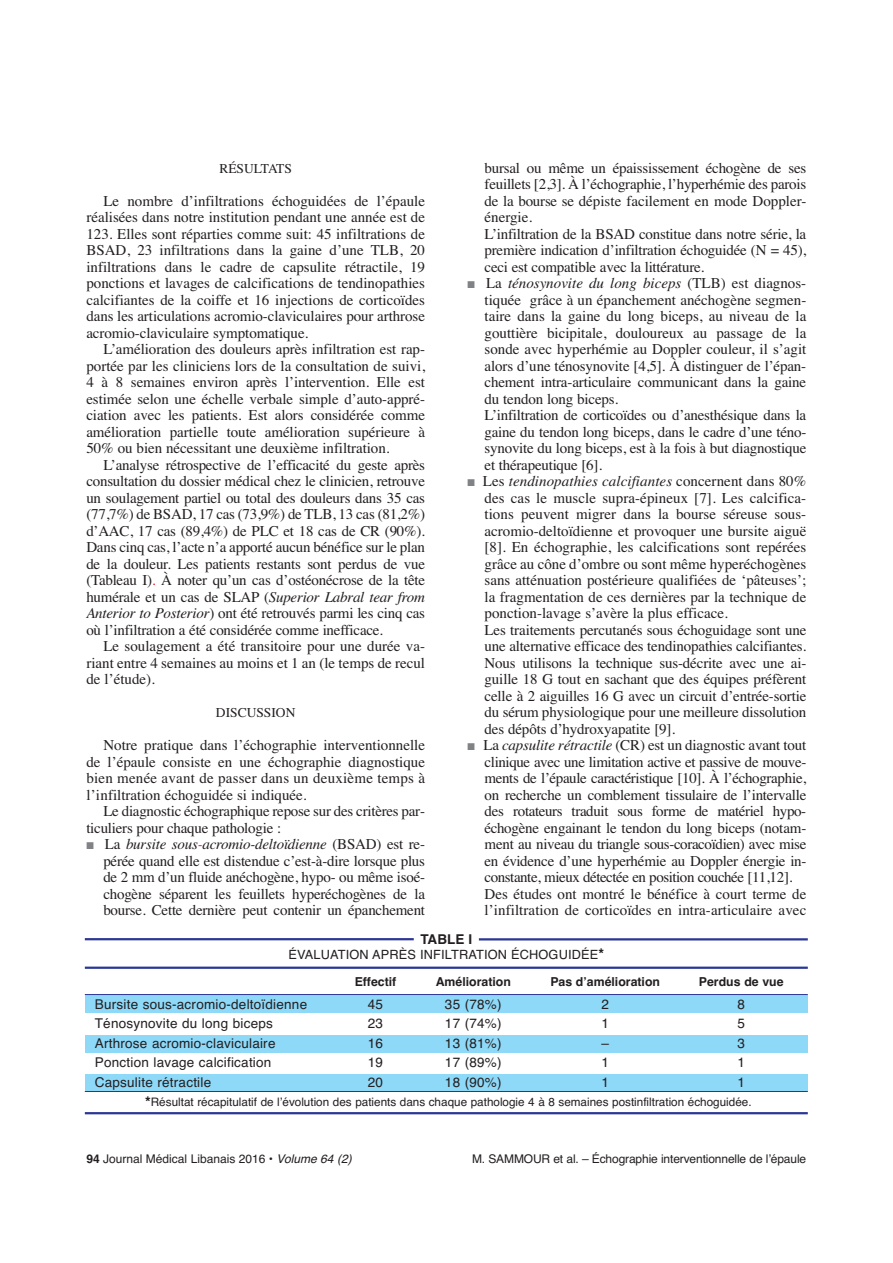
<style>
.page{position:relative;width:893px;height:1263px;background:#fff}
.page>*{position:absolute;margin:0;border:0;box-sizing:border-box;transform-origin:0 0}
.t1{font:15px/16.5px "Times";letter-spacing:-.01em;color:#231f20;text-align:justify}
.t2{font:13.5px "Helvetica";letter-spacing:.015em;color:#231f20}
.t3{font:13.5px "Times";color:#231f20}
.t4{font:700 13.5px "Helvetica";color:#231f20}
.t5{font:12.75px "Helvetica";letter-spacing:.01em;color:#231f20}
.t6{font:700 12.3px "Helvetica";color:#231f20}
.t7{font:12px "Helvetica";letter-spacing:-.01em;color:#231f20}
.t8{font:11.7px "Helvetica";color:#231f20}
.s1{color:#ed1e25}
.s2{font-style:italic}
.s3{color:#808285}
.s4{font-style:italic;color:#ec008c}
.s5{font-weight:700;font-size:14.7px}
.s6{font-weight:700}
</style>
<div class="page">
<div style="left:85px;top:1074px;width:723px;height:18px;background:#8ed8f8"></div>
<div style="left:85px;top:1035px;width:723px;height:18px;background:#8ed8f8"></div>
<div style="left:85px;top:995px;width:723px;height:17px;background:#8ed8f8"></div>
<hr style="left:85px;top:1112px;width:723px;height:2px;background:#2b3795">
<hr style="left:85px;top:938px;width:329px;height:2px;background:#2b3795">
<hr style="left:479px;top:938px;width:329px;height:3px;background:#2b3795">
<hr style="left:85px;top:1091px;width:723px;height:1px;background:#2b3795">
<hr style="left:85px;top:967px;width:723px;height:2px;background:#2b3795">
<hr style="left:85px;top:994px;width:723px;height:1px;background:#2b3795">
<p class="t3" style="left:219px;top:163px;width:74px">RÉSULTATS</p>
<p class="t1" style="left:86px;top:194px;width:340px;text-indent:17px">Le nombre d’infiltrations échoguidées de l’épaule réalisées dans notre institution pendant une année est de 123. Elles sont réparties comme suit: 45 infiltrations de BSAD, 23 infiltrations dans la gaine d’une TLB, 20 infiltrations dans le cadre de capsulite rétractile, 19 ponctions et lavages de calcifications de tendinopathies calcifiantes de la coiffe et 16 injections de corticoïdes dans les articulations acromio-claviculaires pour arthrose acromio-claviculaire symptomatique.</p>
<p class="t1" style="left:86px;top:342px;width:340px;text-indent:17px">L’amélioration des douleurs après infiltration est rap&shy;portée par les cliniciens lors de la consultation de suivi, 4 à 8 semaines environ après l’intervention. Elle est estimée selon une échelle verbale simple d’auto-appré&shy;ciation avec les patients. Est alors considérée comme amélioration partielle toute amélioration supérieure à 50% ou bien nécessitant une deuxième infiltration.</p>
<p class="t1" style="left:86px;top:458px;width:340px;text-indent:17px">L’analyse rétrospective de l’efficacité du geste après consultation du dossier médical chez le clinicien, retrouve un soulagement partiel ou total des douleurs dans 35 cas (77,7%) de BSAD, 17 cas (73,9%) de TLB, 13 cas (81,2%) d’AAC, 17 cas (89,4%) de PLC et 18 cas de CR (90%).<br>Dans cinq cas, l’acte n’a apporté aucun bénéfice sur le plan de la douleur. Les patients restants sont perdus de vue (Tableau I)<span class="s1">.</span> À noter qu’un cas d’ostéonécrose de la tête humérale et un cas de SLAP (<span class="s2">Superior Labral tear from Anterior to Posterior</span>) ont été retrouvés parmi les cinq cas où l’infiltration a été considérée comme inefficace.</p>
<p class="t1" style="left:86px;top:639px;width:340px;text-indent:17px">Le soulagement a été transitoire pour une durée va&shy;riant entre 4 semaines au moins et 1 an (le temps de recul de l’étude).</p>
<p class="t3" style="left:216px;top:708px;width:81px">DISCUSSION</p>
<p class="t1" style="left:86px;top:738px;width:340px;text-indent:17px">Notre pratique dans l’échographie interventionnelle de l’épaule consiste en une échographie diagnostique bien menée avant de passer dans un deuxième temps à l’infiltration échoguidée si indiquée.</p>
<p class="t1" style="left:86px;top:804px;width:340px;text-indent:17px">Le diagnostic échographique repose sur des critères par&shy;ticuliers pour chaque pathologie :</p>
<p class="t1" style="left:103px;top:837px;width:323px;text-indent:-17px"><span class="s3">■</span> La <span class="s2">bursite sous</span><span class="s4">-</span><span class="s2">acromio-deltoïdienne</span> (BSAD) est re&shy;pérée quand elle est distendue c’est-à-dire lorsque plus de 2 mm d’un fluide anéchogène, hypo- ou même isoé&shy;chogène séparent les feuillets hyperéchogènes de la bourse. Cette dernière peut contenir un épanchement</p>
<p class="t1" style="left:485px;top:161px;width:323px;text-align:left">bursal ou même un épaississement échogène de ses feuillets [2,3]. À l’échographie, l’hyperhémie des parois de la bourse se dépiste facilement en mode Doppler&shy;énergie.<br>L’infiltration de la BSAD constitue dans notre série, la première indication d’infiltration échoguidée (N = 45), ceci est compatible avec la littérature.</p>
<p class="t1" style="left:485px;top:276px;width:323px;text-align:left;text-indent:-17px"><span class="s3">■</span> La <span class="s2">ténosynovite du long biceps</span> (TLB) est diagnos&shy;tiquée grâce à un épanchement anéchogène segmen&shy;taire dans la gaine du long biceps, au niveau de la gouttière bicipitale, douloureux au passage de la sonde avec hyperhémie au Doppler couleur, il s’agit alors d’une ténosynovite [4,5]. À distinguer de l’épan&shy;chement intra-articulaire communicant dans la gaine du tendon long biceps.<br>L’infiltration de corticoïdes ou d’anesthésique dans la gaine du tendon long biceps, dans le cadre d’une téno&shy;synovite du long biceps, est à la fois à but diagnostique et thérapeutique [6].</p>
<p class="t1" style="left:485px;top:474px;width:323px;text-align:left;text-indent:-17px"><span class="s3">■</span> Les <span class="s2">tendinopathies calcifiantes</span> concernent dans 80% des cas le muscle supra-épineux [7]. Les calcifica&shy;tions peuvent migrer dans la bourse séreuse sous&shy;acromio-deltoïdienne et provoquer une bursite aiguë [8]. En échographie, les calcifications sont repérées grâce au cône d’ombre ou sont même hyperéchogènes sans atténuation postérieure qualifiées de ‘pâteuses’; la fragmentation de ces dernières par la technique de ponction-lavage s’avère la plus efficace.<br>Les traitements percutanés sous échoguidage sont une une alternative efficace des tendinopathies calcifiantes.<br>Nous utilisons la technique sus-décrite avec une ai&shy;guille 18 G tout en sachant que des équipes préfèrent celle à 2 aiguilles 16 G avec un circuit d’entrée-sortie du sérum physiologique pour une meilleure dissolution des dépôts d’hydroxyapatite [9].</p>
<p class="t1" style="left:485px;top:738px;width:323px;text-align:left;text-indent:-17px"><span class="s3">■</span> La <span class="s2">capsulite rétractile</span> (CR) est un diagnostic avant tout clinique avec une limitation active et passive de mouve&shy;ments de l’épaule caractéristique [10]. À l’échographie, on recherche un comblement tissulaire de l’intervalle des rotateurs traduit sous forme de matériel hypo&shy;échogène engainant le tendon du long biceps (notam&shy;ment au niveau du triangle sous-coracoïdien) avec mise en évidence d’une hyperhémie au Doppler énergie in&shy;constante, mieux détectée en position couchée [11,12].<br>Des études ont montré le bénéfice à court terme de l’infiltration de corticoïdes en intra-articulaire avec</p>
<p class="t4" style="left:420px;top:935px;width:53px">TABLE I</p>
<p class="t5" style="left:289px;top:950px;width:317px">ÉVALUATION APRÈS INFILTRATION ÉCHOGUIDÉE<span class="s5">*</span></p>
<p class="t6" style="left:355px;top:978px;width:43px">Effectif</p>
<p class="t6" style="left:436px;top:978px;width:77px">Amélioration</p>
<p class="t6" style="left:550px;top:978px;width:111px">Pas d’amélioration</p>
<p class="t6" style="left:699px;top:978px;width:86px">Perdus de vue</p>
<p class="t2" style="left:95px;top:999px;width:214px">Bursite sous-acromio-deltoïdienne</p>
<p class="t2" style="left:368px;top:999px;width:17px">45</p>
<p class="t2" style="left:445px;top:999px;width:58px">35 (78%)</p>
<p class="t2" style="left:601px;top:999px;width:9px">2</p>
<p class="t2" style="left:737px;top:999px;width:9px">8</p>
<p class="t2" style="left:95px;top:1019px;width:179px">Ténosynovite du long biceps</p>
<p class="t2" style="left:368px;top:1019px;width:17px">23</p>
<p class="t2" style="left:445px;top:1019px;width:58px">17 (74%)</p>
<p class="t2" style="left:601px;top:1019px;width:9px">1</p>
<p class="t2" style="left:737px;top:1019px;width:9px">5</p>
<p class="t2" style="left:95px;top:1038px;width:182px">Arthrose acromio-claviculaire</p>
<p class="t2" style="left:368px;top:1038px;width:17px">16</p>
<p class="t2" style="left:445px;top:1038px;width:58px">13 (81%)</p>
<p class="t2" style="left:601px;top:1038px;width:9px">–</p>
<p class="t2" style="left:737px;top:1038px;width:9px">3</p>
<p class="t2" style="left:95px;top:1058px;width:178px">Ponction lavage calcification</p>
<p class="t2" style="left:368px;top:1058px;width:17px">19</p>
<p class="t2" style="left:445px;top:1058px;width:58px">17 (89%)</p>
<p class="t2" style="left:601px;top:1058px;width:9px">1</p>
<p class="t2" style="left:737px;top:1058px;width:9px">1</p>
<p class="t2" style="left:95px;top:1077px;width:118px">Capsulite rétractile</p>
<p class="t2" style="left:368px;top:1077px;width:17px">20</p>
<p class="t2" style="left:445px;top:1077px;width:58px">18 (90%)</p>
<p class="t2" style="left:601px;top:1077px;width:9px">1</p>
<p class="t2" style="left:737px;top:1077px;width:9px">1</p>
<p class="t8" style="left:145px;top:1098px;width:608px"><span class="s5">*</span>Résultat récapitulatif de l’évolution des patients dans chaque pathologie 4 à 8 semaines postinfiltration échoguidée.</p>
<p class="t7" style="left:86px;top:1154px;width:267px"><span class="s6">94</span> Journal Médical Libanais 2016 • <span class="s2">Volume 64 (2)</span></p>
<p class="t7" style="left:472px;top:1154px;width:336px">M. SAMMOUR et al. – Échographie interventionnelle de l’épaule</p>
</div>
